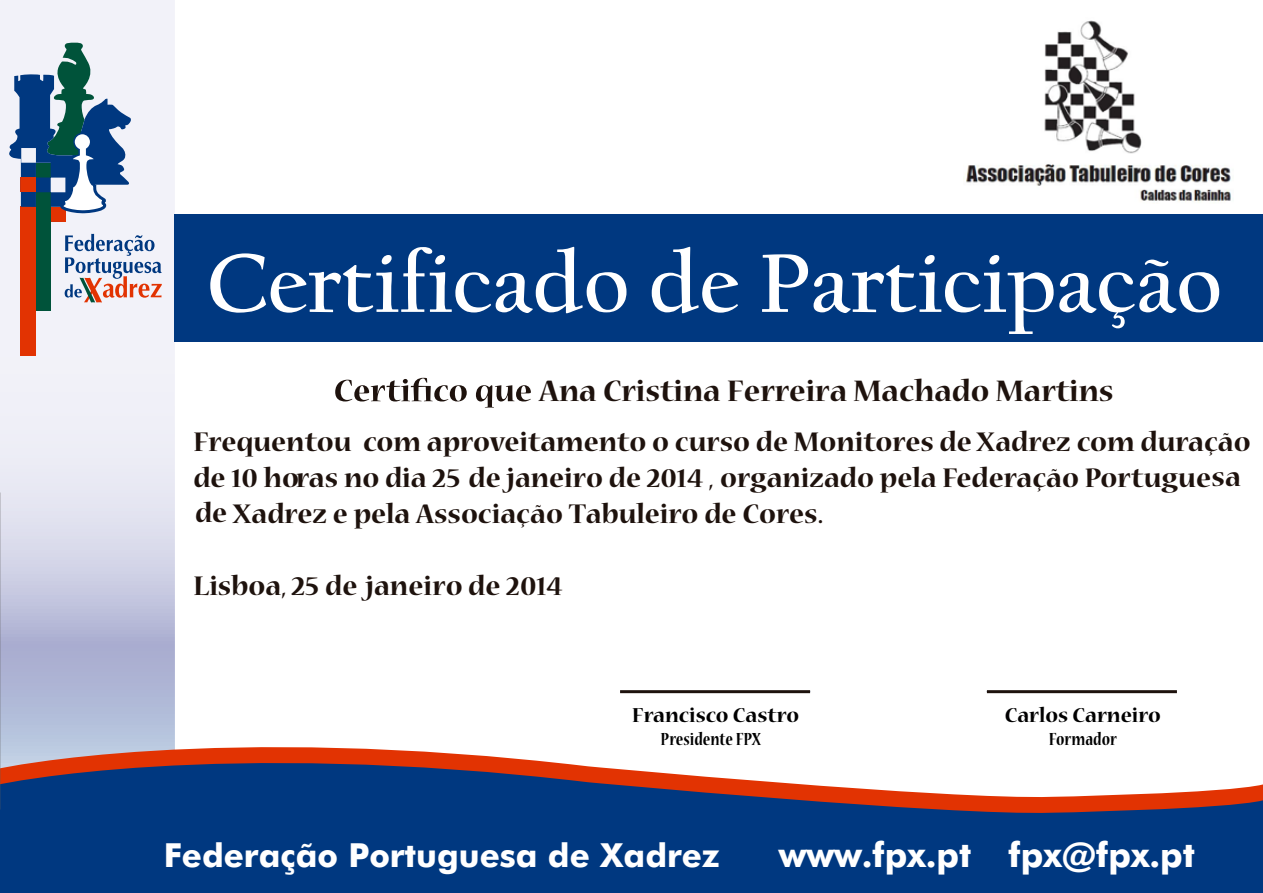
<style>
.page{position:relative;width:1263px;height:893px;background:#fff}
.page>*{position:absolute;margin:0;border:0;box-sizing:border-box;transform-origin:0 0}
.t1{font:700 87px "Californian FB";color:#fff}
.t2{font:700 34.5px "Futura BT";color:#fff}
.t3{font:700 33px "Nueva Std";color:#1e120d}
.t4{font:700 33px "Futura BT";color:#fff}
.t5{font:700 30px/36px "Nueva Std";color:#1e120d}
.t6{font:700 22.5px "Nueva Std";color:#010001}
.t7{font:700 condensed 19.5px "Nueva Std";color:#010001}
</style>
<div class="page">
<svg style="left:0;top:0;width:175px;height:722px"></svg>
<div style="left:0;top:722px;width:175px;height:16px;background:#b6c3dd"></div>
<hr style="left:620px;top:690px;width:190px;height:3px;background:#1e120d">
<hr style="left:987px;top:690px;width:190px;height:3px;background:#1e120d">
<svg style="left:0;top:738px;width:1263px;height:155px;fill:#003880"></svg>
<div style="left:175px;top:214px;width:1088px;height:127px;background:#003880"></div>
<div style="left:36px;top:192px;width:15px;height:118px;background:#00533a"></div>
<div style="left:21px;top:207px;width:15px;height:149px;background:#e23302"></div>
<svg style="left:65px;top:234px;width:97px;height:68px"></svg>
<svg style="left:9px;top:43px;width:122px;height:179px"></svg>
<div style="left:21px;top:177px;width:15px;height:15px;background:#e23302"></div>
<img style="left:963px;top:20px;width:268px;height:183px">
<svg style="left:335px;top:378px;width:196px;height:30px"></svg>
<h1 class="t1" style="left:207px;top:234px;width:1016px">Certificado de Participação</h1>
<p class="t3" style="left:539px;top:376px;width:576px">Ana Cristina Ferreira Machado Martins</p>
<p class="t5" style="left:193px;top:425px;width:1059px">Frequentou com aproveitamento o curso de Monitores de Xadrez com duração de 10 horas no dia 25 de janeiro de 2014 , organizado pela Federação Portuguesa de Xadrez e pela Associação Tabuleiro de Cores.</p>
<p class="t5" style="left:193px;top:569px;width:371px">Lisboa, 25 de janeiro de 2014</p>
<p class="t6" style="left:632px;top:704px;width:168px">Francisco Castro</p>
<p class="t6" style="left:1005px;top:704px;width:158px">Carlos Carneiro</p>
<p class="t7" style="left:660px;top:730px;width:102px">Presidente FPX</p>
<p class="t7" style="left:1049px;top:730px;width:70px">Formador</p>
<p class="t4" style="left:164px;top:835px;width:557px">Federação Portuguesa de Xadrez</p>
<p class="t2" style="left:779px;top:833px;width:418px">www.fpx.pt fpx@fpx.pt</p>
</div>
